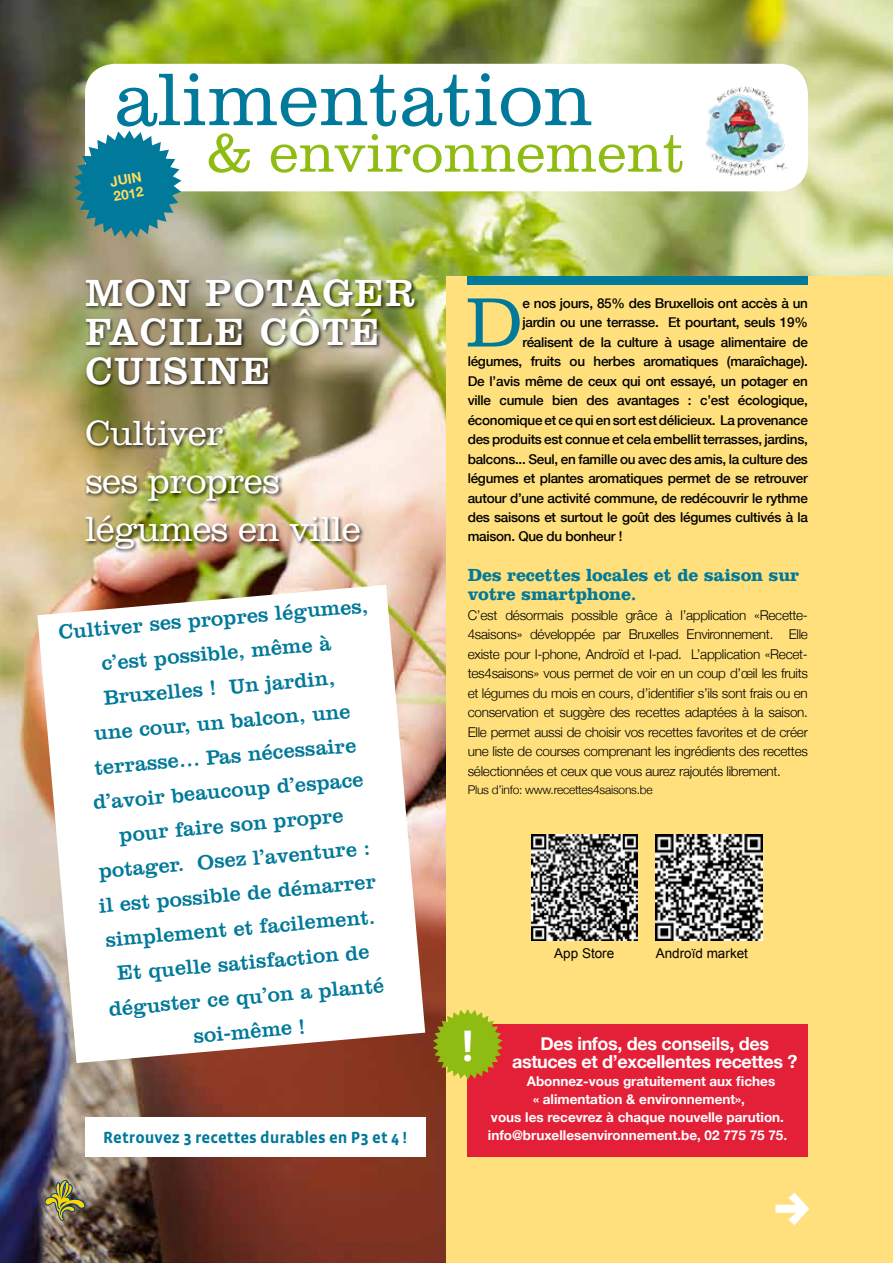
<style>
.page{position:relative;width:893px;height:1263px;background:#fff}
.page>*{position:absolute;margin:0;border:0;box-sizing:border-box;transform-origin:0 0}
.t1{font:300 76.5px "Clarendon BT";color:#00799a}
.t2{font:300 71.55px "Clarendon BT";color:#00799a}
.t3{font:300 55.5px "Clarendon BT";color:#8fbc13}
.t4{font:700 45px "Vista Sans Alt";color:#fff}
.t5{font:39px/39px "Clarendon BT";letter-spacing:.04em;color:#fff}
.t6{font:300 36px/48px "Clarendon BT";letter-spacing:-.02em;color:#fff}
.t7{font:21px/34.5px "Clarendon BT";color:#00799a;text-align:center}
.t8{font:700 18px/18px "Helvetica Neue";letter-spacing:-.02em;color:#fff;text-align:center}
.t9{font:700 18px/19.5px "Clarendon BT";letter-spacing:-.01em;color:#00799a}
.t10{font:700 16.5px "Vista Sans";color:#00799a}
.t11{font:500 13.5px "Helvetica Neue";letter-spacing:-.02em;color:#000}
.t12{font:300 13.5px/19.5px "Helvetica Neue";letter-spacing:-.02em;color:#000;text-align:justify}
.t13{font:700 13.5px "Helvetica Neue";color:#fff}
.t14{font:13.5px "Arial";color:#000}
.t15{font:700 13.5px/15px "Helvetica Neue";color:#ffdb62}
.t16{font:300 12px "Helvetica Neue";letter-spacing:-.02em;color:#000}
</style>
<div class="page">
<img style="left:0;top:0;width:893px;height:1263px">
<div style="left:446px;top:276px;width:447px;height:987px;background:#ffe07c"></div>
<svg style="left:37px;top:585px;width:388px;height:478px"></svg>
<div style="left:84px;top:278px;width:335px;height:275px;background:#000;opacity:.75"></div>
<div style="left:85px;top:64px;width:723px;height:127px;background:#fff;border-radius:30px"></div>
<svg style="left:45px;top:1180px;width:41px;height:41px"></svg>
<img style="left:706px;top:86px;width:81px;height:90px">
<div style="left:468px;top:276px;width:340px;height:9px;background:#00799a"></div>
<svg style="left:74px;top:130px;width:107px;height:108px"></svg>
<div style="left:85px;top:1117px;width:340px;height:40px;background:#fff"></div>
<div style="left:468px;top:1024px;width:340px;height:133px;background:#e41f38"></div>
<svg style="left:433px;top:1009px;width:70px;height:70px"></svg>
<img style="left:531px;top:834px;width:107px;height:107px">
<img style="left:656px;top:834px;width:106px;height:107px">
<h1 class="t1" style="left:115px;top:53px;width:480px">alimentation</h1>
<h3 class="t3" style="left:206px;top:119px;width:480px">&amp; environnement</h3>
<p class="t15" style="left:109px;top:174px;width:33px;rotate:-10deg">JUIN<br>2012</p>
<h3 class="t5" style="left:85px;top:272px;width:332px">MON POTAGE R<br>FACILE CÔTÉ<br>CUISINE</h3>
<h3 class="t6" style="left:85px;top:408px;width:277px">Cultiver<br>ses propres légumes en ville</h3>
<p class="t7" style="left:57px;top:614px;width:312px;rotate:-5deg">CULTIVERSES PROPRES LÉGUMES,<br>C’ESTPOSSIBLE, MÊME À<br>BRUXELLES ! UN JARDIN,<br>UNE COUR, UN BALCON, UNE<br>TERRASSE… PAS NÉCESSAIRE<br>D’AVOIRBEAUCOUP D’ESPACE<br>POURFAIRE SON PROPRE<br>POTAGER. OSEZ L’AVENTURE :<br>ILESTPOSSIBLE DE DÉMARRER<br>SIMPLEMENTETFACILEMENT.<br>ETQUELLE SATISFACTION DE<br>DÉGUSTERCE QU’ON A PLANTÉ<br>SOI-MÊME !</p>
<p class="t10" style="left:103px;top:1129px;width:305px">Retrouvez 3 recettes durables en P3 et 4 !</p>
<h2 class="t2" style="left:466px;top:279px;width:58px">D</h2>
<p class="t11" style="left:522px;top:292px;width:287px">e nos jours, 85% des Bruxellois ont accès à un</p>
<p class="t11" style="left:522px;top:311px;width:287px">jardin ou une terrasse. Et pourtant, seuls 19%</p>
<p class="t11" style="left:522px;top:331px;width:287px">réalisent de la culture à usage alimentaire de</p>
<p class="t11" style="left:468px;top:350px;width:342px">légumes, fruits ou herbes aromatiques (maraîchage).</p>
<p class="t11" style="left:468px;top:370px;width:342px">De l’avis même de ceux qui ont essayé, un potager en</p>
<p class="t11" style="left:468px;top:389px;width:342px">ville cumule bien des avantages : c’est écologique,</p>
<p class="t11" style="left:468px;top:409px;width:342px">économique et ce qui en sort est délicieux. La provenance</p>
<p class="t11" style="left:468px;top:428px;width:342px">des produits est connue et cela embellit terrasses, jardins,</p>
<p class="t11" style="left:468px;top:448px;width:342px">balcons... Seul, en famille ou avec des amis, la culture des</p>
<p class="t11" style="left:468px;top:467px;width:342px">légumes et plantes aromatiques permet de se retrouver</p>
<p class="t11" style="left:468px;top:487px;width:342px">autour d’une activité commune, de redécouvrir le rythme</p>
<p class="t11" style="left:468px;top:506px;width:342px">des saisons et surtout le goût des légumes cultivés à la</p>
<p class="t11" style="left:468px;top:526px;width:156px">maison. Que du bonheur !</p>
<h3 class="t9" style="left:468px;top:564px;width:333px">Des recettes locales et de saison sur votre smartphone.</h3>
<p class="t12" style="left:468px;top:604px;width:342px">C’est désormais possible grâce à l’application «Recette-4saisons» développée par Bruxelles Environnement. Elle existe pour I-phone, Androïd et I-pad. L’application «Recet&shy;tes4saisons» vous permet de voir en un coup d’œil les fruits et légumes du mois en cours, d’identifier s’ils sont frais ou en conservation et suggère des recettes adaptées à la saison.<br>Elle permet aussi de choisir vos recettes favorites et de créer une liste de courses comprenant les ingrédients des recettes sélectionnées et ceux que vous aurez rajoutés librement.</p>
<p class="t16" style="left:468px;top:780px;width:186px">Plus d’info: www.recettes4saisons.be</p>
<p class="t14" style="left:554px;top:945px;width:62px">App Store</p>
<p class="t14" style="left:656px;top:944px;width:94px">Androïd market</p>
<h3 class="t4" style="left:462px;top:1023px;width:13px">!</h3>
<h3 class="t8" style="left:512px;top:1033px;width:287px">Des infos, des conseils, des astuces et d’excellentes recettes ?</h3>
<p class="t13" style="left:527px;top:1069px;width:250px">Abonnez-vous gratuitement aux fiches</p>
<p class="t13" style="left:533px;top:1087px;width:213px">« alimentation &amp; environnement»,</p>
<p class="t13" style="left:491px;top:1105px;width:295px">vous les recevrez à chaque nouvelle parution.</p>
<p class="t13" style="left:488px;top:1123px;width:301px">info@bruxellesenvironnement.be, 02 775 75 75.</p>
</div>
